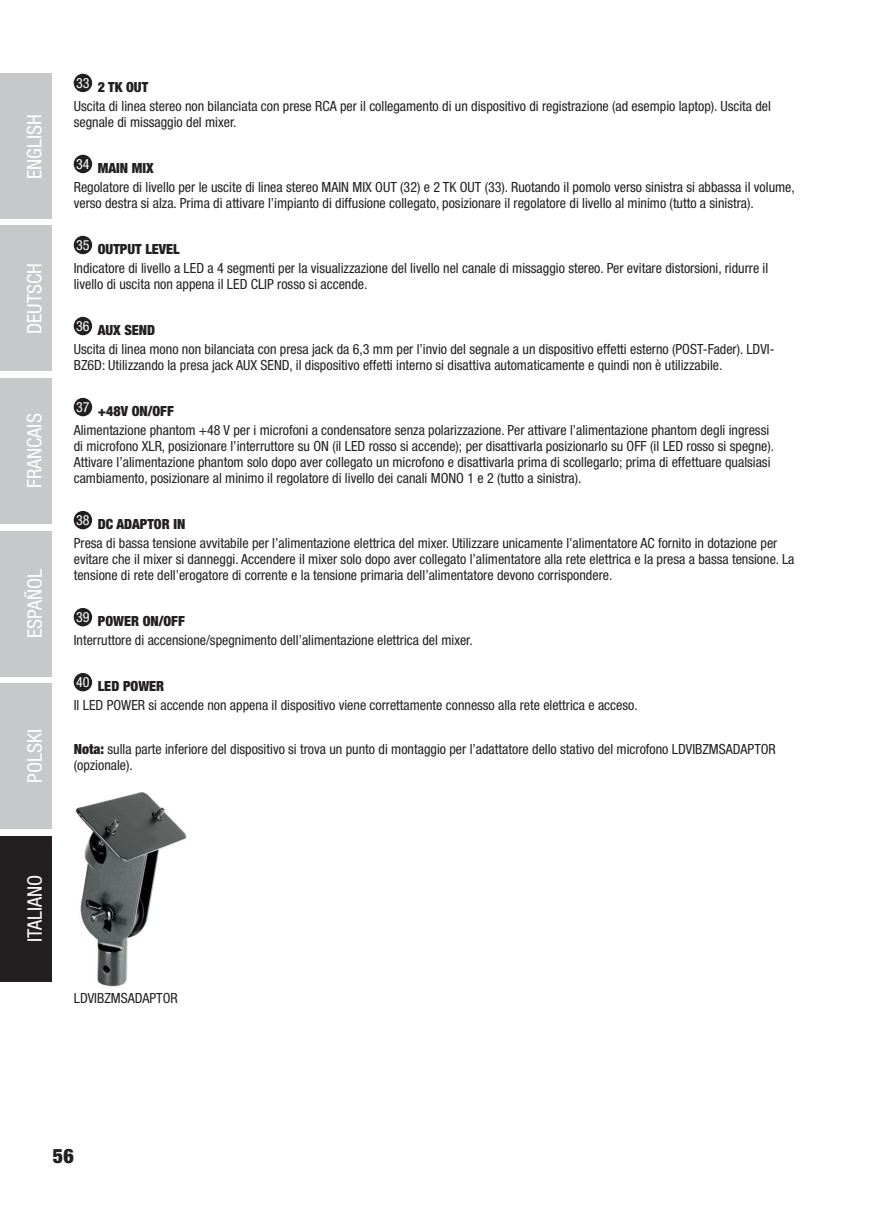
<style>
.page{position:relative;width:874px;height:1225px;background:#fff}
.page>*{position:absolute;margin:0;border:0;box-sizing:border-box;transform-origin:0 0}
.t1{font:condensed 20px "Helvetica Neue LT Std";color:#fff}
.t2{font:900 condensed 20px "Helvetica Neue LT Std";color:#231f20}
.t3{font:condensed 14px/19.2px "Helvetica Neue LT Pro";color:#231f20}
.s1{font-weight:900}
</style>
<div class="page">
<div style="left:0;top:74px;width:52px;height:145px;background:#c7c8ca"></div>
<div style="left:0;top:226px;width:52px;height:145px;background:#c7c8ca"></div>
<div style="left:0;top:378px;width:52px;height:146px;background:#c7c8ca"></div>
<div style="left:0;top:531px;width:52px;height:146px;background:#c7c8ca"></div>
<div style="left:0;top:683px;width:52px;height:146px;background:#c7c8ca"></div>
<div style="left:0;top:836px;width:52px;height:145px;background:#231f20"></div>
<div style="left:75px;top:75px;width:16px;height:16px;background:#231f20;border-radius:50%"></div>
<div style="left:74px;top:74px;width:18px;height:18px;border:2px solid #231f20;border-radius:50%"></div>
<div style="left:75px;top:156px;width:16px;height:16px;background:#231f20;border-radius:50%"></div>
<div style="left:74px;top:155px;width:18px;height:18px;border:2px solid #231f20;border-radius:50%"></div>
<div style="left:75px;top:237px;width:16px;height:16px;background:#231f20;border-radius:50%"></div>
<div style="left:74px;top:236px;width:18px;height:18px;border:2px solid #231f20;border-radius:50%"></div>
<div style="left:75px;top:318px;width:16px;height:16px;background:#231f20;border-radius:50%"></div>
<div style="left:74px;top:317px;width:18px;height:18px;border:2px solid #231f20;border-radius:50%"></div>
<div style="left:75px;top:399px;width:16px;height:16px;background:#231f20;border-radius:50%"></div>
<div style="left:74px;top:398px;width:18px;height:18px;border:2px solid #231f20;border-radius:50%"></div>
<div style="left:75px;top:512px;width:16px;height:16px;background:#231f20;border-radius:50%"></div>
<div style="left:74px;top:511px;width:18px;height:18px;border:2px solid #231f20;border-radius:50%"></div>
<div style="left:75px;top:609px;width:16px;height:16px;background:#231f20;border-radius:50%"></div>
<div style="left:74px;top:608px;width:18px;height:18px;border:2px solid #231f20;border-radius:50%"></div>
<div style="left:75px;top:674px;width:16px;height:16px;background:#231f20;border-radius:50%"></div>
<div style="left:74px;top:673px;width:18px;height:18px;border:2px solid #231f20;border-radius:50%"></div>
<img style="left:75px;top:792px;width:112px;height:195px">
<h1 class="t1" style="left:23px;top:179px;width:66px;rotate:-90deg">ENGLISH</h1>
<h1 class="t1" style="left:23px;top:334px;width:73px;rotate:-90deg">DEUTSCH</h1>
<h1 class="t1" style="left:23px;top:488px;width:76px;rotate:-90deg">FRANCAIS</h1>
<h1 class="t1" style="left:23px;top:638px;width:71px;rotate:-90deg">ESPAÑOL</h1>
<h1 class="t1" style="left:23px;top:782px;width:55px;rotate:-90deg">POLSKI</h1>
<p class="t3" style="left:74px;top:77px;width:698px"><sup>33</sup> <span class="s1">2 TK OUT<br></span>Uscita di linea stereo non bilanciata con prese RCA per il collegamento di un dispositivo di registrazione (ad esempio laptop). Uscita del</p>
<p class="t3" style="left:74px;top:112px;width:164px">segnale di missaggio del mixer.</p>
<p class="t3" style="left:74px;top:158px;width:722px"><sup>34</sup> <span class="s1">MAIN MIX<br></span>Regolatore di livello per le uscite di linea stereo MAIN MIX OUT (32) e 2 TK OUT (33). Ruotando il pomolo verso sinistra si abbassa il volume,</p>
<p class="t3" style="left:74px;top:193px;width:681px">verso destra si alza. Prima di attivare l’impianto di diffusione collegato, posizionare il regolatore di livello al minimo (tutto a sinistra).</p>
<p class="t3" style="left:74px;top:239px;width:695px"><sup>35</sup> <span class="s1">OUTPUT LEVEL<br></span>Indicatore di livello a LED a 4 segmenti per la visualizzazione del livello nel canale di missaggio stereo. Per evitare distorsioni, ridurre il</p>
<p class="t3" style="left:74px;top:274px;width:295px">livello di uscita non appena il LED CLIP rosso si accende.</p>
<p class="t3" style="left:74px;top:320px;width:702px"><sup>36</sup> <span class="s1">AUX SEND<br></span>Uscita di linea mono non bilanciata con presa jack da 6,3 mm per l’invio del segnale a un dispositivo effetti esterno (POST-Fader). LDVI-</p>
<p class="t3" style="left:74px;top:355px;width:650px">BZ6D: Utilizzando la presa jack AUX SEND, il dispositivo effetti interno si disattiva automaticamente e quindi non è utilizzabile.</p>
<p class="t3" style="left:74px;top:401px;width:696px"><sup>37</sup> <span class="s1">+48V ON/OFF<br></span>Alimentazione phantom +48 V per i microfoni a condensatore senza polarizzazione. Per attivare l’alimentazione phantom degli ingressi</p>
<p class="t3" style="left:74px;top:438px;width:701px;line-height:16px">di microfono XLR, posizionare l’interruttore su ON (il LED rosso si accende); per disattivarla posizionarlo su OFF (il LED rosso si spegne).<br>Attivare l’alimentazione phantom solo dopo aver collegato un microfono e disattivarla prima di scollegarlo; prima di effettuare qualsiasi cambiamento, posizionare al minimo il regolatore di livello dei canali MONO 1 e 2 (tutto a sinistra).</p>
<p class="t3" style="left:74px;top:514px;width:704px"><sup>38</sup> <span class="s1">DC ADAPTOR IN<br></span>Presa di bassa tensione avvitabile per l’alimentazione elettrica del mixer. Utilizzare unicamente l’alimentatore AC fornito in dotazione per</p>
<p class="t3" style="left:74px;top:551px;width:721px;line-height:16px">evitare che il mixer si danneggi. Accendere il mixer solo dopo aver collegato l’alimentatore alla rete elettrica e la presa a bassa tensione. La tensione di rete dell’erogatore di corrente e la tensione primaria dell’alimentatore devono corrispondere.</p>
<p class="t3" style="left:74px;top:611px;width:400px"><sup>39</sup> <span class="s1">POWER ON/OFF<br></span>Interruttore di accensione/spegnimento dell’alimentazione elettrica del mixer.</p>
<p class="t3" style="left:74px;top:676px;width:565px"><sup>40</sup> <span class="s1">LED POWER<br></span>Il LED POWER si accende non appena il dispositivo viene correttamente connesso alla rete elettrica e acceso.</p>
<p class="t3" style="left:74px;top:740px;width:703px;line-height:16px"><span class="s1">Nota:</span> sulla parte inferiore del dispositivo si trova un punto di montaggio per l’adattatore dello stativo del microfono LDVIBZMSADAPTOR (opzionale).</p>
<h1 class="t1" style="left:23px;top:942px;width:69px;rotate:-90deg">ITALIANO</h1>
<p class="t3" style="left:74px;top:988px;width:105px">LDVIBZMSADAPTOR</p>
<h1 class="t2" style="left:53px;top:1143px;width:22px">56</h1>
</div>
